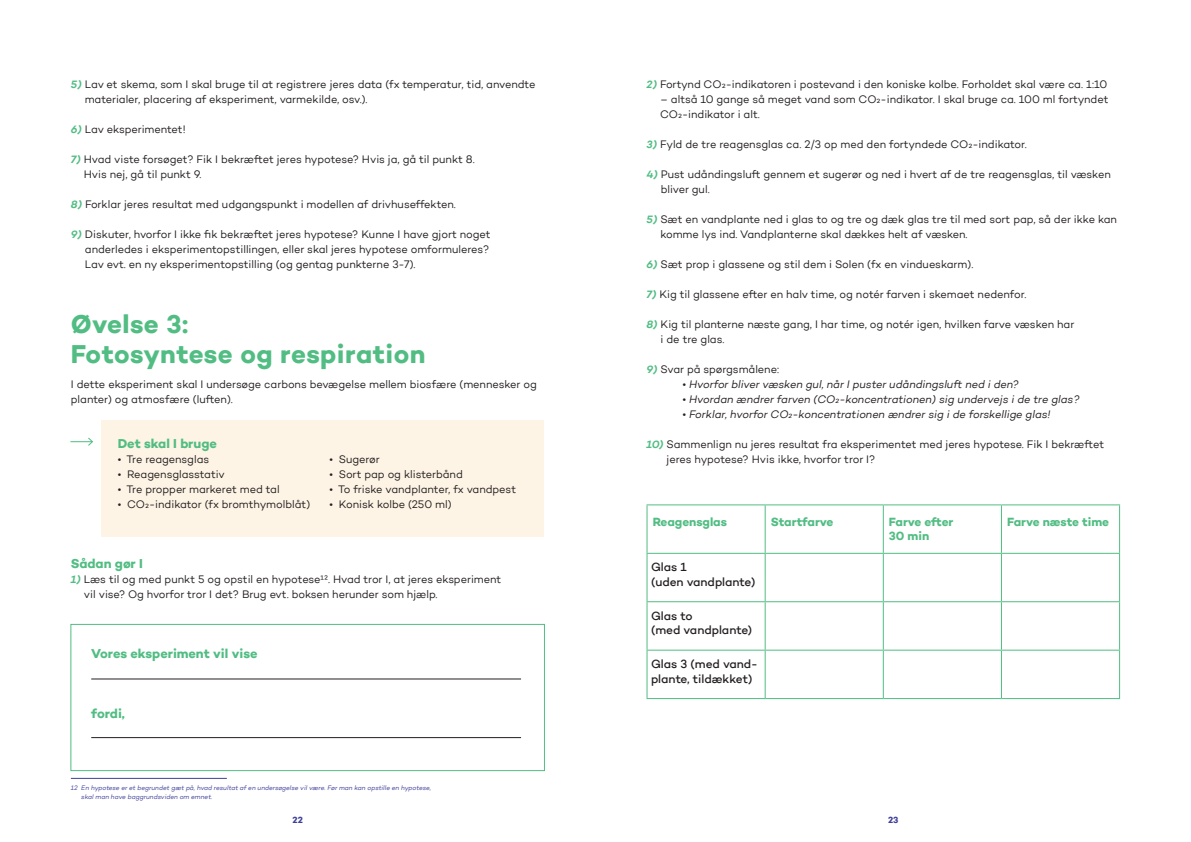
<style>
.page{position:relative;width:1191px;height:842px;background:#fff}
.page>*{position:absolute;margin:0;border:0;box-sizing:border-box;transform-origin:0 0}
.t1{font:700 26px/30px "Campton";letter-spacing:.015em;color:#51bd83}
.t2{font:700 13px "Campton";letter-spacing:-.005em;color:#51bd83}
.t3{font:12px/14.4px "Campton Medium 2";letter-spacing:-.005em;color:#231f20}
.t4{font:700 12px/14.4px "Campton";letter-spacing:-.005em;color:#51bd83}
.t5{font:11px/15px "Campton Book 2";letter-spacing:-.005em;color:#231f20}
.t6{font:italic 11px "Campton";letter-spacing:-.005em;color:#231f20}
.t7{font:700 9px "Campton";color:#3e3f99}
.t8{font:italic 6.5px/9px "Campton";letter-spacing:-.005em;color:#3e3f99}
.s1{font-family:"Campton";font-weight:600;font-style:italic;color:#51bd83}
.s2{font-family:"Campton"}
.s3{font-family:"Campton Book Italic 2";font-style:normal}
</style>
<div class="page">
<div style="left:101px;top:420px;width:442px;height:117px;background:#fef4e5"></div>
<hr style="left:71px;top:778px;width:156px;height:1px;background:#3e3f99">
<div style="left:70px;top:624px;width:475px;height:147px;border:1px solid #51bd83"></div>
<hr style="left:91px;top:678px;width:430px;height:1px;background:#231f20">
<hr style="left:91px;top:737px;width:430px;height:1px;background:#231f20">
<hr style="left:646px;top:504px;width:119px;height:1px;background:#51bd83">
<hr style="left:646px;top:505px;width:1px;height:48px;background:#51bd83">
<hr style="left:765px;top:504px;width:118px;height:1px;background:#51bd83">
<hr style="left:764px;top:505px;width:1px;height:48px;background:#51bd83">
<hr style="left:883px;top:504px;width:118px;height:1px;background:#51bd83">
<hr style="left:882px;top:505px;width:1px;height:48px;background:#51bd83">
<hr style="left:1001px;top:504px;width:119px;height:1px;background:#51bd83">
<hr style="left:1001px;top:505px;width:1px;height:48px;background:#51bd83">
<hr style="left:1119px;top:505px;width:1px;height:48px;background:#51bd83">
<hr style="left:646px;top:553px;width:119px;height:1px;background:#51bd83">
<hr style="left:765px;top:553px;width:118px;height:1px;background:#51bd83">
<hr style="left:883px;top:553px;width:118px;height:1px;background:#51bd83">
<hr style="left:1001px;top:553px;width:119px;height:1px;background:#51bd83">
<hr style="left:646px;top:554px;width:1px;height:47px;background:#51bd83">
<hr style="left:764px;top:554px;width:1px;height:47px;background:#51bd83">
<hr style="left:882px;top:554px;width:1px;height:47px;background:#51bd83">
<hr style="left:1001px;top:554px;width:1px;height:47px;background:#51bd83">
<hr style="left:1119px;top:554px;width:1px;height:47px;background:#51bd83">
<hr style="left:646px;top:601px;width:119px;height:1px;background:#51bd83">
<hr style="left:646px;top:602px;width:1px;height:48px;background:#51bd83">
<hr style="left:765px;top:601px;width:118px;height:1px;background:#51bd83">
<hr style="left:764px;top:602px;width:1px;height:48px;background:#51bd83">
<hr style="left:883px;top:601px;width:118px;height:1px;background:#51bd83">
<hr style="left:882px;top:602px;width:1px;height:48px;background:#51bd83">
<hr style="left:1001px;top:601px;width:119px;height:1px;background:#51bd83">
<hr style="left:1001px;top:602px;width:1px;height:48px;background:#51bd83">
<hr style="left:1119px;top:602px;width:1px;height:48px;background:#51bd83">
<hr style="left:646px;top:650px;width:119px;height:1px;background:#51bd83">
<hr style="left:646px;top:651px;width:1px;height:47px;background:#51bd83">
<hr style="left:765px;top:650px;width:118px;height:1px;background:#51bd83">
<hr style="left:764px;top:651px;width:1px;height:47px;background:#51bd83">
<hr style="left:883px;top:650px;width:118px;height:1px;background:#51bd83">
<hr style="left:882px;top:651px;width:1px;height:47px;background:#51bd83">
<hr style="left:1001px;top:650px;width:119px;height:1px;background:#51bd83">
<hr style="left:1001px;top:651px;width:1px;height:47px;background:#51bd83">
<hr style="left:1119px;top:651px;width:1px;height:47px;background:#51bd83">
<hr style="left:646px;top:698px;width:119px;height:1px;background:#51bd83">
<hr style="left:765px;top:698px;width:118px;height:1px;background:#51bd83">
<hr style="left:883px;top:698px;width:118px;height:1px;background:#51bd83">
<hr style="left:1001px;top:698px;width:119px;height:1px;background:#51bd83">
<svg style="left:70px;top:437px;width:23px;height:9px"></svg>
<p class="t5" style="left:85px;top:77px;width:452px;text-indent:-14px"><span class="s1">5)</span> Lav et skema, som I skal bruge til at registrere jeres data (fx temperatur, tid, anvendte materialer, placering af eksperiment, varmekilde, osv.).</p>
<p class="t5" style="left:71px;top:122px;width:116px"><span class="s1">6)</span> Lav eksperimentet!</p>
<p class="t5" style="left:84px;top:152px;width:392px;text-indent:-13px"><span class="s1">7)</span> Hvad viste forsøget? Fik I bekræftet jeres hypotese? Hvis ja, gå til punkt 8.<br>Hvis nej, gå til punkt 9.</p>
<p class="t5" style="left:71px;top:197px;width:386px"><span class="s1">8)</span> Forklar jeres resultat med udgangspunkt i modellen af drivhuseffekten.</p>
<p class="t5" style="left:85px;top:227px;width:407px;text-align:justify;text-indent:-14px"><span class="s1">9)</span> <span class="s2">Diskuter, hvorfor I ikke fik bekræftet jeres hypotese? Kunne I have gjort noget </span>anderledes i eksperimentopstillingen, eller skal jeres hypotese omformuleres?<br>Lav evt. en ny eksperimentopstilling (og gentag punkterne 3-7).</p>
<h2 class="t1" style="left:71px;top:308px;width:356px">Øvelse 3:<br>Fotosyntese og respiration</h2>
<p class="t5" style="left:71px;top:377px;width:467px">I dette eksperiment skal I undersøge carbons bevægelse mellem biosfære (mennesker og planter) og atmosfære (luften).</p>
<h3 class="t2" style="left:118px;top:436px;width:101px">Det skal I bruge</h3>
<p class="t5" style="left:118px;top:452px;width:93px">• Tre reagensglas</p>
<p class="t5" style="left:118px;top:467px;width:108px">• Reagensglasstativ</p>
<p class="t5" style="left:118px;top:482px;width:163px">• Tre propper markeret med tal</p>
<p class="t5" style="left:118px;top:497px;width:194px">• CO<span class="s2">2</span>-indikator (fx bromthymolblåt)</p>
<p class="t5" style="left:329px;top:452px;width:52px">• Sugerør</p>
<p class="t5" style="left:329px;top:467px;width:135px">• Sort pap og klisterbånd</p>
<p class="t5" style="left:329px;top:482px;width:188px">• To friske vandplanter, fx vandpest</p>
<p class="t5" style="left:329px;top:497px;width:124px">• Konisk kolbe (250 ml)</p>
<h3 class="t2" style="left:71px;top:556px;width:73px">Sådan gør I</h3>
<p class="t5" style="left:71px;top:572px;width:432px"><span class="s1">1)</span> Læs til og med punkt 5 og opstil en hypotese<span class="s2">12</span>. Hvad tror I, at jeres eksperiment</p>
<p class="t5" style="left:84px;top:587px;width:355px">vil vise? Og hvorfor tror I det? Brug evt. boksen herunder som hjælp.</p>
<p class="t2" style="left:91px;top:646px;width:168px">Vores eksperiment vil vise</p>
<p class="t2" style="left:91px;top:706px;width:35px">fordi,</p>
<p class="t8" style="left:81px;top:783px;width:351px;text-indent:-10px">12 En hypotese er et begrundet gæt på, hvad resultat af en undersøgelse vil være. Før man kan opstille en hypotese, skal man have baggrundsviden om emnet.</p>
<p class="t5" style="left:646px;top:77px;width:462px"><span class="s1">2)</span> Fortynd CO<span class="s2">2</span>-indikatoren i postevand i den koniske kolbe. Forholdet skal være ca. 1:10</p>
<p class="t5" style="left:660px;top:92px;width:450px">– altså 10 gange så meget vand som CO<span class="s2">2</span>-indikator. I skal bruge ca. 100 ml fortyndet<br>CO<span class="s2">2</span>-indikator i alt.</p>
<p class="t5" style="left:646px;top:137px;width:382px"><span class="s1">3)</span> Fyld de tre reagensglas ca. 2/3 op med den fortyndede CO<span class="s2">2</span>-indikator.</p>
<p class="t5" style="left:661px;top:167px;width:451px;text-indent:-14px"><span class="s1">4)</span> Pust udåndingsluft gennem et sugerør og ned i hvert af de tre reagensglas, til væsken bliver gul.</p>
<p class="t5" style="left:660px;top:212px;width:458px;text-indent:-14px"><span class="s1">5)</span> Sæt en vandplante ned i glas to og tre og dæk glas tre til med sort pap, så der ikke kan komme lys ind. Vandplanterne skal dækkes helt af væsken.</p>
<p class="t5" style="left:646px;top:257px;width:328px"><span class="s1">6)</span> Sæt prop i glassene og stil dem i Solen (fx en vindueskarm).</p>
<p class="t5" style="left:646px;top:287px;width:381px"><span class="s1">7)</span> Kig til glassene efter en halv time, og notér farven i skemaet nedenfor.</p>
<p class="t5" style="left:660px;top:317px;width:415px;text-indent:-14px"><span class="s1">8)</span> Kig til planterne næste gang, I har time, og notér igen, hvilken farve væsken har i de tre glas.</p>
<p class="t5" style="left:646px;top:362px;width:134px"><span class="s1">9)</span> Svar på spørgsmålene:</p>
<p class="t6" style="left:682px;top:378px;width:338px">• Hvorfor bliver væsken gul, når I puster udåndingsluft ned i den?</p>
<p class="t6" style="left:682px;top:393px;width:398px">• Hvordan ændrer farven (CO<span class="s3">2</span>-koncentrationen) sig undervejs i de tre glas?</p>
<p class="t6" style="left:682px;top:408px;width:369px">• Forklar, hvorfor CO<span class="s3">2</span>-koncentrationen ændrer sig i de forskellige glas!</p>
<p class="t5" style="left:666px;top:437px;width:439px;text-indent:-20px"><span class="s1">10)</span> Sammenlign nu jeres resultat fra eksperimentet med jeres hypotese. Fik I bekræftet jeres hypotese? Hvis ikke, hvorfor tror I?</p>
<p class="t4" style="left:652px;top:514px;width:76px">Reagensglas</p>
<p class="t4" style="left:771px;top:514px;width:64px">Startfarve</p>
<p class="t4" style="left:889px;top:514px;width:66px">Farve efter<br>30 min</p>
<p class="t4" style="left:1007px;top:514px;width:104px">Farve næste time</p>
<p class="t3" style="left:651px;top:560px;width:106px">Glas 1<br>(uden vandplante)</p>
<p class="t3" style="left:651px;top:608px;width:103px">Glas to<br>(med vandplante)</p>
<p class="t3" style="left:651px;top:657px;width:108px">Glas 3 (med vand&shy;plante, tildækket)</p>
<p class="t7" style="left:293px;top:815px;width:12px">22</p>
<p class="t7" style="left:888px;top:815px;width:12px">23</p>
</div>
